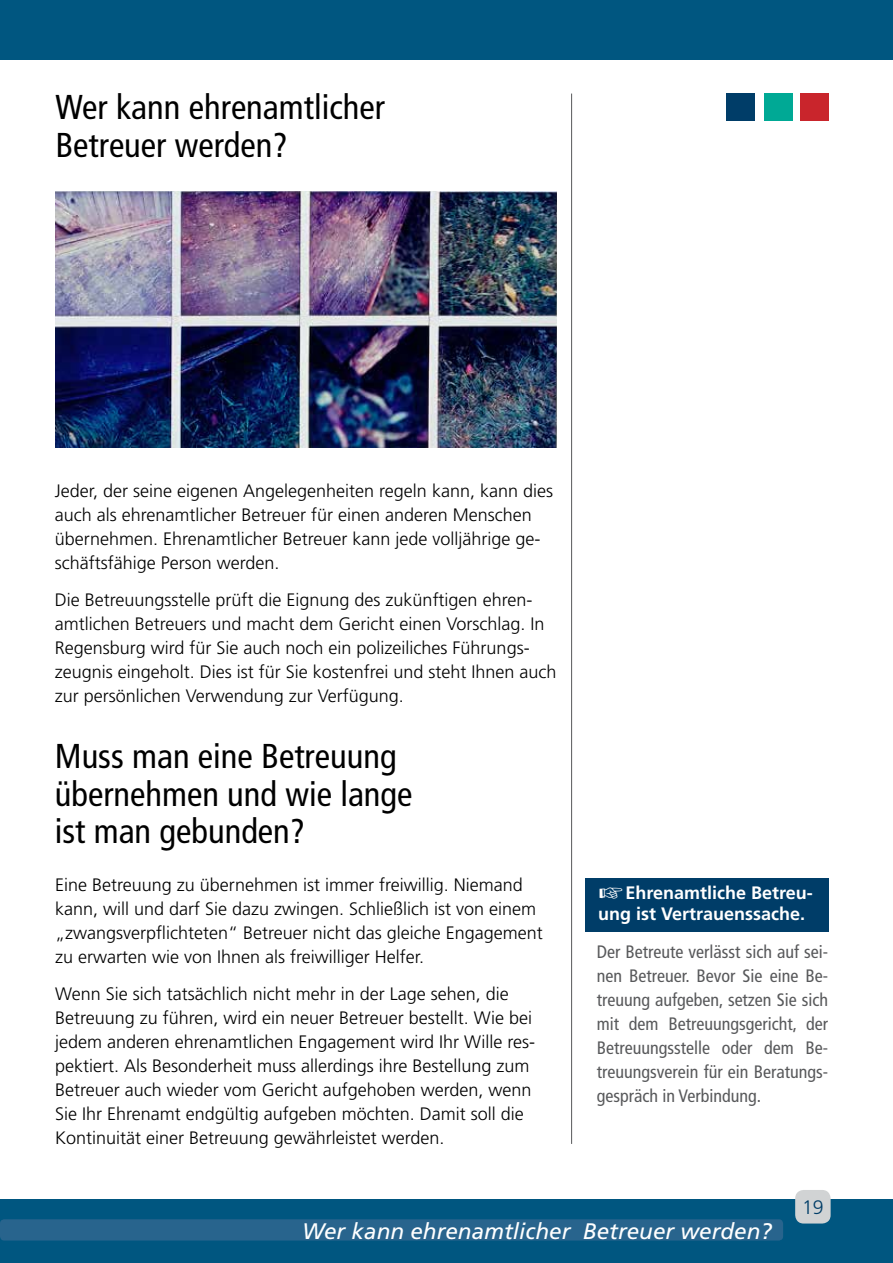
<style>
.page{position:relative;width:893px;height:1263px;background:#fff}
.page>*{position:absolute;margin:0;border:0;box-sizing:border-box;transform-origin:0 0}
.t1{font:condensed 34.5px/37.5px "Frutiger LT Std";color:#000}
.t2{font:italic 22.5px "Frutiger LT Std";color:#fff}
.t3{font:300 19.5px "Frutiger LT Std";color:#003d68}
.t4{font:300 18px/24px "Frutiger LT Std";color:#000}
.t5{font:condensed 18px/24px "Frutiger LT Std";color:#58595b;text-align:justify}
.t6{font:700 18px/21.6px "Frutiger LT Std";color:#fff}
.s1{font-family:"Dingb Nr 1";font-weight:400;font-size:22.5px}
</style>
<div class="page">
<div style="left:0;top:1199px;width:893px;height:64px;background:#005680"></div>
<div style="left:795px;top:1190px;width:36px;height:33px;background:#d1d3d4;border-radius:9px"></div>
<div style="left:0;top:0;width:893px;height:60px;background:#005680"></div>
<hr style="left:571px;top:94px;width:1px;height:1050px;background:#58595b">
<div style="left:801px;top:94px;width:28px;height:27px;background:#c9252c"></div>
<div style="left:764px;top:94px;width:28px;height:27px;background:#00a995"></div>
<div style="left:726px;top:94px;width:29px;height:27px;background:#003d68"></div>
<div style="left:0;top:1219px;width:783px;height:21px;background:#28648d;border-radius:4px"></div>
<div style="left:585px;top:878px;width:244px;height:53px;background:#003d68"></div>
<img style="left:55px;top:191px;width:501px;height:256px">
<h1 class="t1" style="left:55px;top:89px;width:331px">Wer kann ehrenamtlicher<br>Betreuer werden?</h1>
<p class="t4" style="left:55px;top:479px;width:500px">Jeder, der seine eigenen Angelegenheiten regeln kann, kann dies auch als ehrenamtlicher Betreuer für einen anderen Menschen übernehmen. Ehrenamtlicher Betreuer kann jede volljährige ge&shy;schäftsfähige Person werden.</p>
<p class="t4" style="left:55px;top:588px;width:503px">Die Betreuungsstelle prüft die Eignung des zukünftigen ehren&shy;amtlichen Betreuers und macht dem Gericht einen Vorschlag. In Regensburg wird für Sie auch noch ein polizeiliches Führungs&shy;zeugnis eingeholt. Dies ist für Sie kostenfrei und steht Ihnen auch zur persönlichen Verwendung zur Verfügung.</p>
<h1 class="t1" style="left:55px;top:737px;width:359px">Muss man eine Betreuung übernehmen und wie lange ist man gebunden?</h1>
<p class="t4" style="left:55px;top:873px;width:489px">Eine Betreuung zu übernehmen ist immer freiwillig. Niemand kann, will und darf Sie dazu zwingen. Schließlich ist von einem „zwangsverpflichteten“ Betreuer nicht das gleiche Engagement zu erwarten wie von Ihnen als freiwilliger Helfer.</p>
<p class="t4" style="left:55px;top:982px;width:482px">Wenn Sie sich tatsächlich nicht mehr in der Lage sehen, die Betreuung zu führen, wird ein neuer Betreuer bestellt. Wie bei jedem anderen ehrenamtlichen Engagement wird Ihr Wille res&shy;pektiert. Als Besonderheit muss allerdings ihre Bestellung zum Betreuer auch wieder vom Gericht aufgehoben werden, wenn Sie Ihr Ehrenamt endgültig aufgeben möchten. Damit soll die Kontinuität einer Betreuung gewährleistet werden.</p>
<p class="t6" style="left:598px;top:882px;width:216px"><span class="s1">H</span>Ehrenamtliche Betreu&shy;ung ist Vertrauenssache.</p>
<p class="t5" style="left:597px;top:939px;width:233px">Der Betreute verlässt sich auf sei&shy;nen Betreuer. Bevor Sie eine Be&shy;treuung aufgeben, setzen Sie sich mit dem Betreuungsgericht, der Betreuungsstelle oder dem Be&shy;treuungsverein für ein Beratungs&shy;gespräch in Verbindung.</p>
<p class="t3" style="left:802px;top:1196px;width:23px">19</p>
<p class="t2" style="left:302px;top:1218px;width:471px">Wer kann ehrenamtlicher Betreuer werden?</p>
</div>
